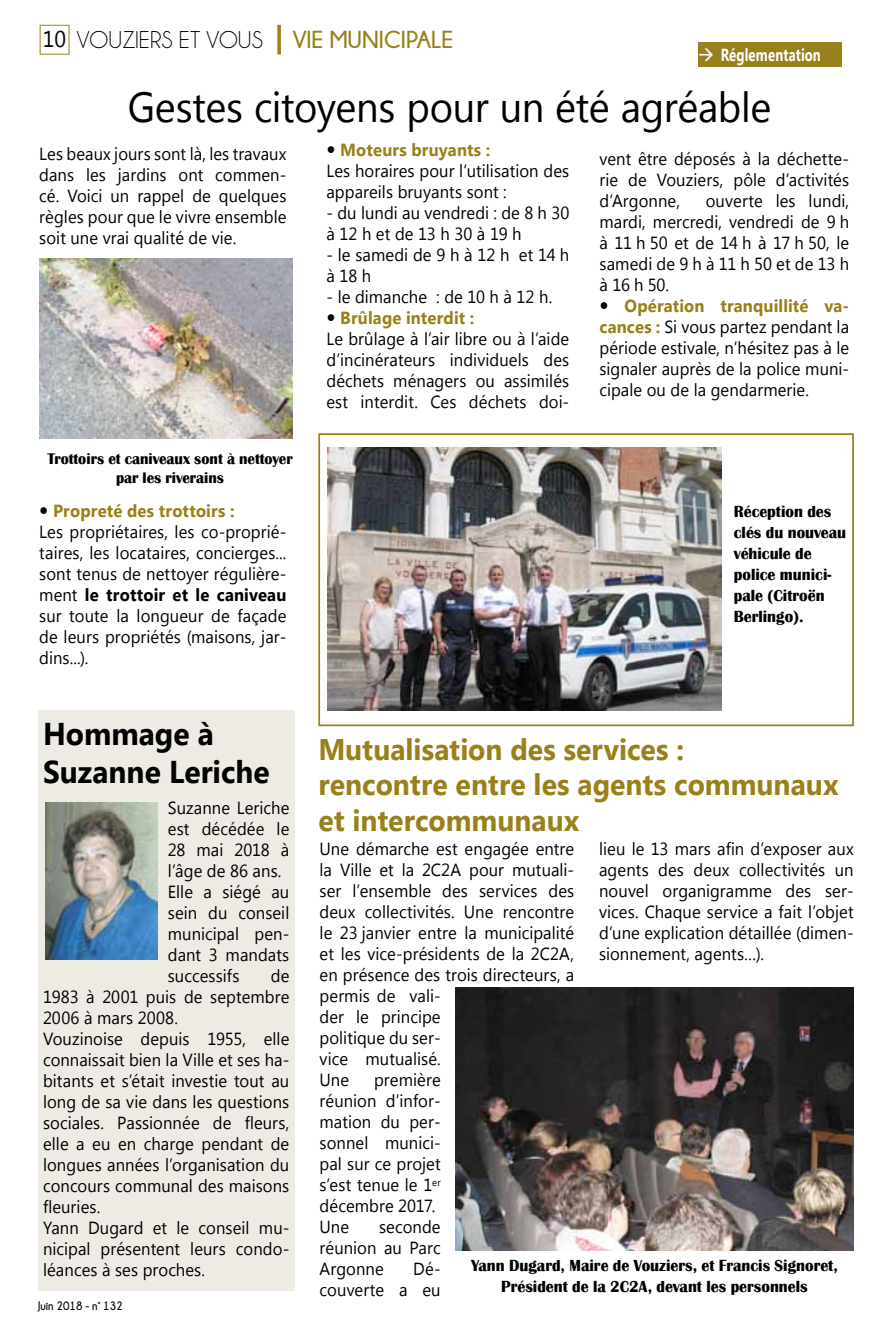
<style>
.page{position:relative;width:893px;height:1340px;background:#fff}
.page>*{position:absolute;margin:0;border:0;box-sizing:border-box;transform-origin:0 0}
.t1{font:42px "Segoe UI";letter-spacing:-.005em;color:#000;scale:.95 1}
.t2{font:700 31.5px/37.8px "Segoe UI";color:#000;scale:.95 1}
.t3{font:700 29.75px/35.7px "Segoe UI";color:#98811a;scale:.95 1}
.t4{font:24.5px "Champagne&Limousines";color:#000}
.t5{font:700 24.5px "Champagne&Limousines";color:#98811a}
.t6{font:17.5px/21px "Segoe UI";letter-spacing:.005em;color:#000;text-align:justify;scale:.95 1}
.t7{font:700 17.5px "Segoe UI";letter-spacing:.01em;color:#98811a;scale:.95 1}
.t8{font:700 17.5px "Segoe UI";letter-spacing:.01em;color:#fff;scale:.75 1}
.t9{font:700 16.62px/21px "Britannic T";color:#000;scale:.95 1}
.t10{font:700 15.75px/18.9px "Britannic T";color:#000;text-align:center;scale:.95 1}
.t11{font:700 12.25px "Champagne&Limousines";color:#000;scale:.95 1}
.s1{font-family:"Segoe UI";font-size:22.75px}
.s2{font-weight:700}
.s3{font-weight:700;color:#98811a}
</style>
<div class="page">
<svg style="left:277px;top:25px;width:4px;height:30px"></svg>
<div style="left:318px;top:433px;width:536px;height:293px;border:2px solid #98811a"></div>
<img style="left:328px;top:447px;width:394px;height:263px">
<img style="left:456px;top:987px;width:397px;height:263px">
<div style="left:698px;top:42px;width:144px;height:25px;background:#98811a"></div>
<div style="left:38px;top:710px;width:256px;height:580px;background:#eeebe5"></div>
<img style="left:46px;top:802px;width:112px;height:157px">
<img style="left:40px;top:258px;width:253px;height:180px">
<h3 class="t4" style="left:43px;top:28px;width:60px"><span class="s1">10</span> VOUZIERS</h3>
<h3 class="t4" style="left:179px;top:28px;width:56px">ET VOUS</h3>
<h3 class="t5" style="left:293px;top:26px;width:162px">VIE MUNICIPALE</h3>
<p class="t8" style="left:698px;top:43px;width:165px">→ Réglementation</p>
<h1 class="t1" style="left:128px;top:78px;width:679px">Gestes citoyens pour un été agréable</h1>
<p class="t6" style="left:39px;top:142px;width:262px">Les beaux jours sont là, les travaux dans les jardins ont commen&shy;cé. Voici un rappel de quelques règles pour que le vivre ensemble soit une vrai qualité de vie.</p>
<p class="t10" style="left:47px;top:449px;width:260px">Trottoirs et caniveaux sont à nettoyer par les riverains</p>
<p class="t7" style="left:53px;top:498px;width:192px">Propreté des trottoirs :</p>
<p class="t6" style="left:39px;top:520px;width:262px">Les propriétaires, les co-proprié&shy;taires, les locataires, concierges... sont tenus de nettoyer régulière&shy;ment <span class="s2">le trottoir et le caniveau </span>sur toute la longueur de façade de leurs propriétés (maisons, jar&shy;dins...).</p>
<h2 class="t2" style="left:43px;top:713px;width:240px">Hommage à<br>Suzanne Leriche</h2>
<p class="t6" style="left:168px;top:796px;width:129px;text-align:left">Suzanne Leriche est décédée le<br>28 mai 2018 à l’âge de 86 ans.<br>Elle a siégé au sein du conseil municipal pen&shy;dant 3 mandats successifs</p>
<p class="t6" style="left:43px;top:964px;width:261px;text-align:left;text-indent:228px">de<br>1983 à 2001 puis de septembre<br>2006 à mars 2008.<br>Vouzinoise depuis 1955, elle connaissait bien la Ville et ses ha&shy;bitants et s’était investie tout au long de sa vie dans les questions sociales. Passionnée de fleurs, elle a eu en charge pendant de longues années l’organisation du concours communal des maisons fleuries.<br>Yann Dugard et le conseil mu&shy;nicipal présentent leurs condo&shy;léances à ses proches.</p>
<p class="t11" style="left:38px;top:1298px;width:91px">Juin 2018 - n° 132</p>
<p class="t7" style="left:340px;top:137px;width:159px">Moteurs bruyants :</p>
<p class="t6" style="left:326px;top:160px;width:257px">Les horaires pour l’utilisation des appareils bruyants sont :</p>
<p class="t6" style="left:326px;top:202px;width:257px">- du lundi au vendredi : de 8 h 30 à 12 h et de 13 h 30 à 19 h</p>
<p class="t6" style="left:326px;top:244px;width:257px">- le samedi de 9 h à 12 h et 14 h à 18 h</p>
<p class="t6" style="left:326px;top:286px;width:239px">- le dimanche : de 10 h à 12 h.</p>
<p class="t7" style="left:340px;top:305px;width:143px">Brûlage interdit :</p>
<p class="t6" style="left:326px;top:328px;width:257px">Le brûlage à l’air libre ou à l’aide d’incinérateurs individuels des déchets ménagers ou assimilés est interdit. Ces déchets doi-</p>
<p class="t6" style="left:599px;top:148px;width:264px">vent être déposés à la déchette&shy;rie de Vouziers, pôle d’activités d’Argonne,</p>
<p class="t6" style="left:599px;top:190px;width:264px;text-indent:106px">ouverte les lundi, mardi, mercredi, vendredi de 9 h à 11 h 50 et de 14 h à 17 h 50, le samedi de 9 h à 11 h 50 et de 13 h à 16 h 50.</p>
<p class="t6" style="left:599px;top:295px;width:264px;text-indent:25px"><span class="s3">Opération tranquillité va&shy;cances :</span> Si vous partez pendant la période estivale, n’hésitez pas à le signaler auprès de la police muni&shy;cipale ou de la gendarmerie.</p>
<p class="t9" style="left:734px;top:500px;width:120px">Réception des clés du nouveau véhicule de police munici&shy;pale (Citroën<br>Berlingo).</p>
<h3 class="t3" style="left:318px;top:729px;width:549px">Mutualisation des services :<br>rencontre entre les agents communaux et intercommunaux</h3>
<p class="t6" style="left:320px;top:837px;width:270px;text-align:left">Une démarche est engagée entre la Ville et la 2c2a pour mutuali&shy;ser l’ensemble des services des deux collectivités. Une rencontre le 23 janvier entre la municipalité et les vice-présidents de la 2c2a, en présence des trois directeurs, a permis de vali-<br>der le principe<br>politique du ser-<br>vice mutualisé.<br>Une</p>
<p class="t6" style="left:599px;top:837px;width:270px">lieu le 13 mars afin d’exposer aux agents des deux collectivités un nouvel organigramme des ser&shy;vices. Chaque service a fait l’objet d’une explication détaillée (dimen&shy;sionnement, agents…).</p>
<p class="t6" style="left:320px;top:1068px;width:129px;text-align:left;text-indent:55px">première réunion d’infor&shy;mation du per&shy;sonnel munici&shy;pal sur ce projet s’est tenue le 1<sup>er </sup>décembre 2017.<br>Une</p>
<p class="t6" style="left:320px;top:1215px;width:129px;text-indent:59px">seconde réunion au Parc Argonne</p>
<p class="t9" style="left:471px;top:1255px;width:388px;text-align:center">Yann Dugard, Maire de Vouziers, et Francis Signoret,<br>Président de la 2C2A, devant les personnels</p>
<p class="t6" style="left:320px;top:1257px;width:129px;text-align:right">Dé-<br>couverte a eu</p>
</div>
